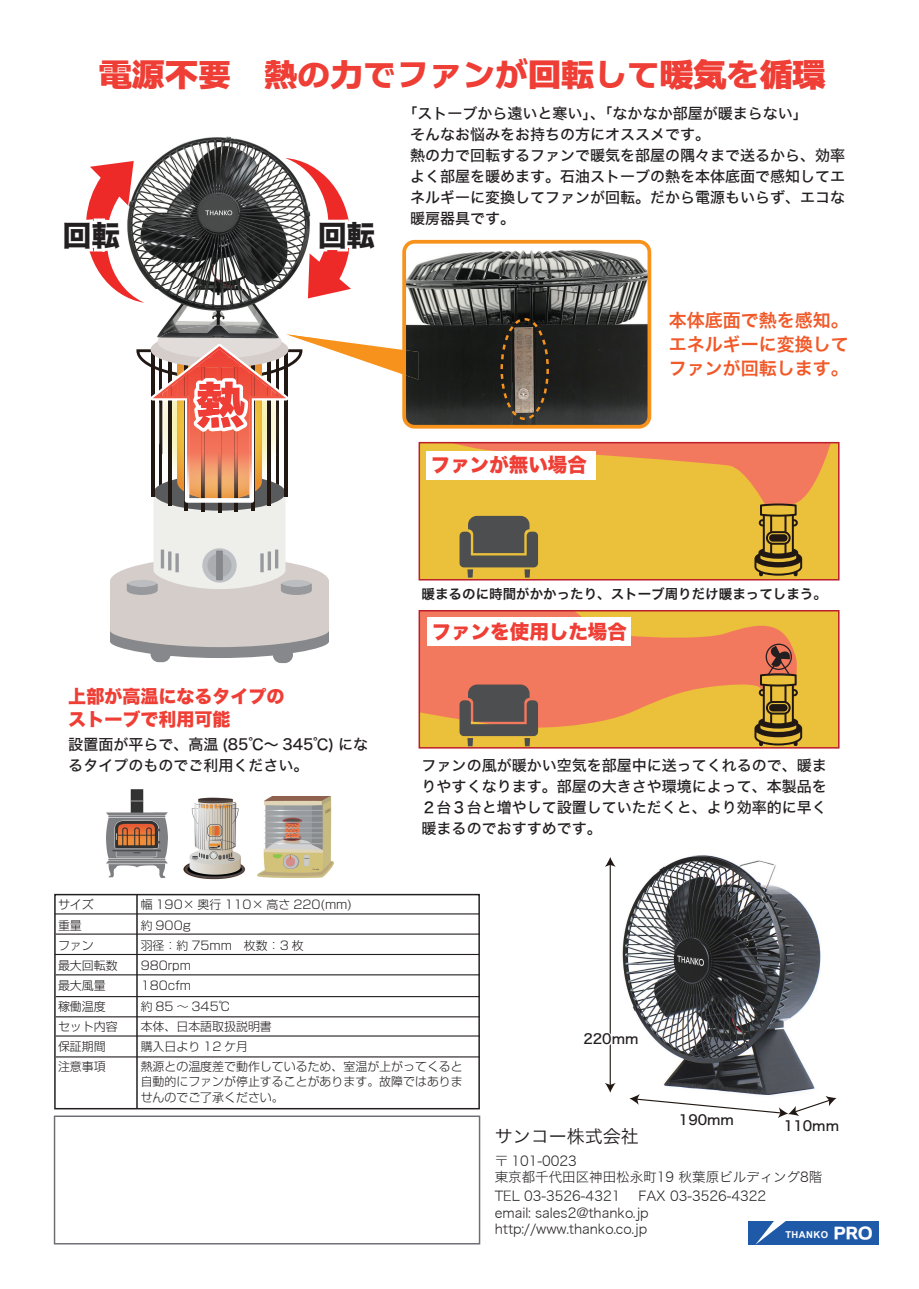
<style>
.page{position:relative;width:919px;height:1289px;background:#fff}
.page>*{position:absolute;margin:0;border:0;box-sizing:border-box;transform-origin:0 0}
.t1{font:48.75px "Hiragino Kaku W8 90 msp RKSJ H";color:#ee1d23}
.t2{font:33px "C4 Beogo H";color:#ee3e35}
.t3{font:28.5px "Hiragino Kaku W8 90 msp RKSJ H";color:#231f20}
.t4{font:19.5px "Hiragino Kaku W8 90 msp RKSJ H";color:#ee3e35}
.t5{font:18px/24px "Hiragino Kaku W6 90 msp RKSJ H";color:#f15929;text-align:justify}
.t6{font:18px/22.5px "Hiragino Kaku W8 90 msp RKSJ H";color:#ee3e35}
.t7{font:18px "Hiragino Kaku W3 90 ms RKSJ H";color:#231f20}
.t8{font:15px/21px "Hiragino Kaku W5 90 msp RKSJ H";color:#231f20}
.t9{font:13.65px "Hiragino Kaku W5 90 msp RKSJ H";color:#231f20}
.t10{font:13.5px/16.5px "Hiragino Kaku W2 90 msp RKSJ H";color:#231f20}
.t11{font:13.5px "Hiragino Kaku W6 90 msp RKSJ H";color:#231f20}
.t12{font:300 11.85px/20.2px "Shin Go Pro";color:#231f20}
.t13{font:700 9.45px "Arial";letter-spacing:.05em;color:#fff}
.s1{font-family:"C4 Samarium H";font-weight:400;font-size:15.75px}
</style>
<div class="page">
<div style="left:748px;top:1221px;width:130px;height:23px;background:#1f5aa9"></div>
<svg style="left:756px;top:1221px;width:30px;height:23px"></svg>
<div style="left:54px;top:1115px;width:426px;height:129px;border:1px solid #6c6d70"></div>
<img style="left:144px;top:136px;width:166px;height:189px">
<img style="left:158px;top:325px;width:119px;height:9px">
<div style="left:54px;top:893px;width:426px;height:216px;border:1px solid #231f20"></div>
<hr style="left:136px;top:894px;width:2px;height:214px;background:#231f20">
<hr style="left:55px;top:913px;width:424px;height:1px;background:#231f20">
<hr style="left:56px;top:933px;width:424px;height:1px;background:#231f20">
<hr style="left:55px;top:953px;width:424px;height:2px;background:#231f20">
<hr style="left:56px;top:996px;width:424px;height:1px;background:#231f20">
<hr style="left:56px;top:1016px;width:424px;height:1px;background:#231f20">
<hr style="left:56px;top:1035px;width:424px;height:1px;background:#231f20">
<hr style="left:56px;top:1056px;width:424px;height:1px;background:#231f20">
<hr style="left:56px;top:974px;width:424px;height:1px;background:#231f20">
<svg style="left:285px;top:158px;width:66px;height:140px"></svg>
<svg style="left:86px;top:161px;width:58px;height:142px"></svg>
<img style="left:610px;top:855px;width:211px;height:238px">
<hr style="left:609px;top:863px;width:1px;height:222px;background:#211814">
<svg style="left:605px;top:1082px;width:10px;height:10px"></svg>
<svg style="left:605px;top:857px;width:10px;height:9px"></svg>
<svg style="left:629px;top:1093px;width:207px;height:25px"></svg>
<svg style="left:609px;top:1030px;width:30px;height:17px"></svg>
<img style="left:407px;top:245px;width:239px;height:89px">
<img style="left:272px;top:796px;width:61px;height:81px">
<img style="left:106px;top:789px;width:48px;height:88px">
<img style="left:160px;top:796px;width:112px;height:84px">
<img style="left:154px;top:796px;width:14px;height:81px">
<div style="left:402px;top:240px;width:249px;height:188px;border:4px solid #f7931d;border-radius:10px"></div>
<div style="left:418px;top:610px;width:421px;height:138px;border:2px solid #be1d2c"></div>
<svg style="left:110px;top:334px;width:720px;height:412px"></svg>
<div style="left:427px;top:617px;width:203px;height:28px;background:#fff"></div>
<div style="left:426px;top:451px;width:169px;height:28px;background:#fff"></div>
<h2 class="t2" style="left:99px;top:58px;width:727px">電源不要　熱の力でファンが回転して暖気を循環</h2>
<h3 class="t3" style="left:63px;top:220px;width:59px">回転</h3>
<h3 class="t3" style="left:318px;top:220px;width:59px">回転</h3>
<h1 class="t1" style="left:196px;top:379px;width:50px">熱</h1>
<p class="t8" style="left:410px;top:104px;width:436px;text-indent:-8px">「ストーブから遠いと寒い」、「なかなか部屋が暖まらない」<br>そんなお悩みをお持ちの方にオススメです。<br>熱の力で回転するファンで暖気を部屋の隅々まで送るから、効率よく部屋を暖めます。石油ストーブの熱を本体底面で感知してエネルギーに変換してファンが回転。だから電源もいらず、エコな暖房器具です。</p>
<h3 class="t4" style="left:431px;top:454px;width:157px">ファンが無い場合</h3>
<p class="t5" style="left:668px;top:309px;width:181px">本体底面で熱を感知。エネルギーに変換してファンが回転します。</p>
<p class="t6" style="left:68px;top:685px;width:217px">上部が高温になるタイプのストーブで利用可能</p>
<p class="t8" style="left:68px;top:734px;width:301px">設置面が平らで、高温 (85℃～ 345℃) になるタイプのものでご利用ください。</p>
<p class="t11" style="left:421px;top:586px;width:406px">暖まるのに時間がかかったり、ストーブ周りだけ暖まってしまう。</p>
<h3 class="t4" style="left:432px;top:621px;width:196px">ファンを使用した場合</h3>
<p class="t8" style="left:421px;top:755px;width:406px;text-align:justify">ファンの風が暖かい空気を部屋中に送ってくれるので、暖まりやすくなります。部屋の大きさや環境によって、本製品を２台３台と増やして設置していただくと、より効率的に早く暖まるのでおすすめです。</p>
<p class="t12" style="left:58px;top:893px;width:61px">サイズ<br>重量<br>ファン<br>最大回転数最大風量稼働温度セット内容保証期間注意事項</p>
<p class="t12" style="left:141px;top:893px;width:323px">幅 190× 奥行 110× 高さ 220(mm)<br>約 900g<br>羽径：約 75mm　枚数：3 枚<br>980rpm<br>180cfm<br>約 85 ～ 345℃<br>本体、日本語取扱説明書<br>購入日より 12 ケ月<br>熱源との温度差で動作しているため、室温が上がってくると</p>
<p class="t12" style="left:141px;top:1073px;width:323px;line-height:15px">自動的にファンが停止することがあります。故障ではありませんのでご了承ください。</p>
<p class="t9" style="left:583px;top:1032px;width:57px">220mm</p>
<p class="t9" style="left:678px;top:1112px;width:57px">190mm</p>
<p class="t9" style="left:783px;top:1119px;width:57px">110mm</p>
<p class="t7" style="left:494px;top:1126px;width:145px">サンコー株式会社</p>
<p class="t10" style="left:494px;top:1152px;width:329px">〒 101-0023<br>東京都千代田区神田松永町19 秋葉原ビルディング8階</p>
<p class="t10" style="left:494px;top:1188px;width:273px">TEL 03-3526-4321　 FAX 03-3526-4322 email: sales2@thanko.jp http://www.thanko.co.jp</p>
<p class="t13" style="left:785px;top:1227px;width:89px">THANKO <span class="s1">PRO</span></p>
</div>
